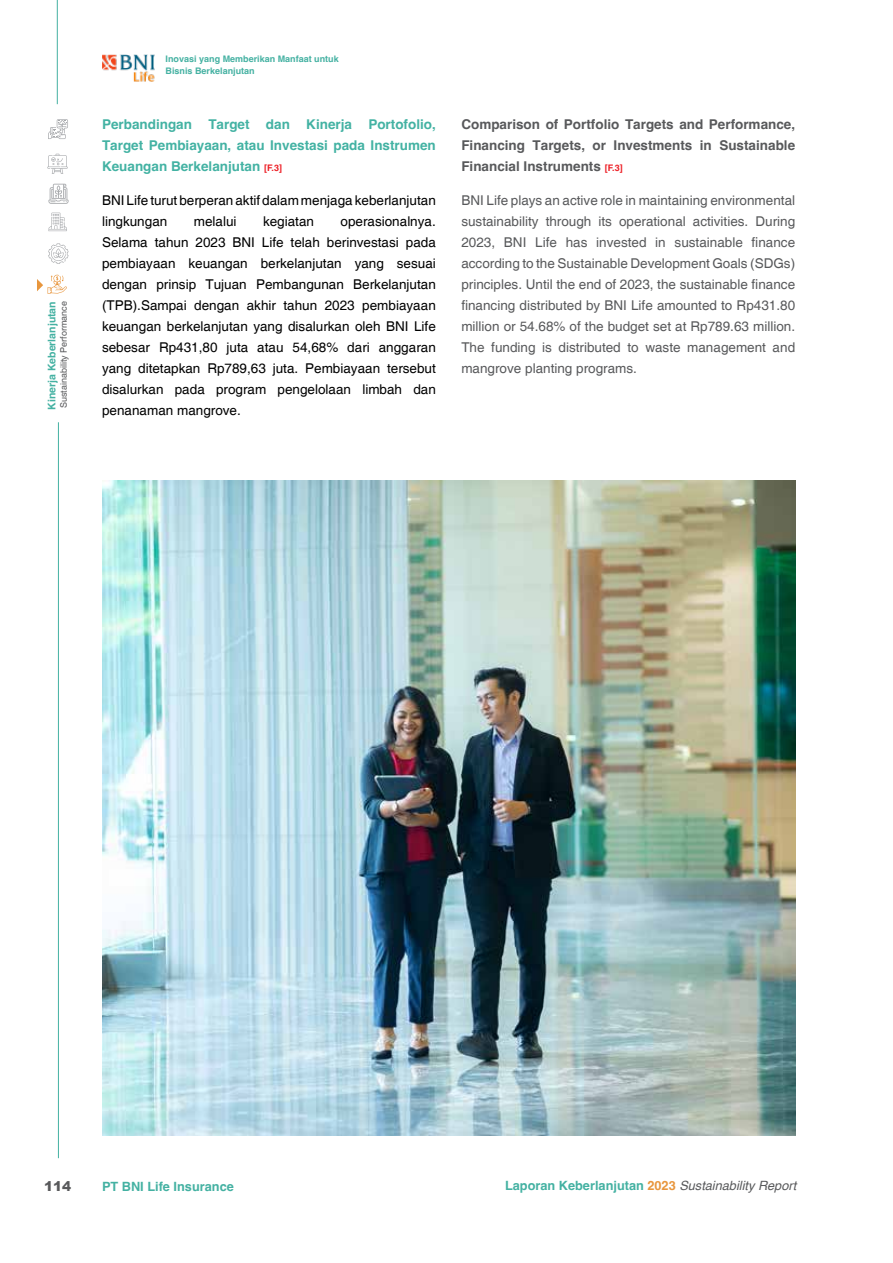
<style>
.page{position:relative;width:893px;height:1263px;background:#fff}
.page>*{position:absolute;margin:0;border:0;box-sizing:border-box;transform-origin:0 0}
.t1{font:13.5px/21px "Helvetica";color:#000}
.t2{font:13.5px/21px "Helvetica";color:#58595b;text-align:justify}
.t3{font:700 13.5px/21px "Helvetica";color:#58595b;text-align:justify}
.t4{font:700 13.5px/21px "Helvetica";color:#43b2a3;text-align:justify}
.t5{font:900 13.5px "Arial";color:#58595b}
.t6{font:700 12.75px "Helvetica";color:#44b1a2}
.t7{font:700 10.5px "Helvetica";color:#44b1a2}
.t8{font:700 9px/12px "Helvetica";color:#44b1a2}
.t9{font:9px "Helvetica";color:#58595b}
.s1{font-size:9px;color:#ed1d24}
.s2{color:#e8963d}
.s3{font-weight:400;font-style:italic;color:#58595b}
</style>
<div class="page">
<hr style="left:58px;top:422px;width:1px;height:736px;background:#44b1a2">
<hr style="left:57px;top:0;width:1px;height:104px;background:#44b1a2">
<img style="left:102px;top:54px;width:53px;height:28px">
<svg style="left:48px;top:119px;width:20px;height:20px"></svg>
<svg style="left:47px;top:154px;width:21px;height:20px"></svg>
<svg style="left:48px;top:184px;width:21px;height:20px"></svg>
<svg style="left:48px;top:213px;width:19px;height:19px"></svg>
<svg style="left:48px;top:243px;width:21px;height:21px"></svg>
<svg style="left:37px;top:275px;width:30px;height:19px"></svg>
<img style="left:102px;top:480px;width:693px;height:655px">
<p class="t7" style="left:45px;top:410px;width:110px;rotate:-90deg">Kinerja Keberlanjutan</p>
<p class="t9" style="left:58px;top:408px;width:109px;rotate:-90deg">Sustainability Performance</p>
<p class="t8" style="left:166px;top:54px;width:175px">Inovasi yang Memberikan Manfaat untuk<br>Bisnis Berkelanjutan</p>
<p class="t4" style="left:102px;top:115px;width:335px">Perbandingan Target dan Kinerja Portofolio, Target Pembiayaan, atau Investasi pada Instrumen Keuangan Berkelanjutan <span class="s1">[F.3]</span></p>
<p class="t1" style="left:102px;top:190px;width:335px">BNI Life turut berperan aktif dalam menjaga keberlanjutan lingkungan</p>
<p class="t1" style="left:102px;top:211px;width:335px;text-align:justify;text-indent:238px">operasionalnya.<br>Selama tahun 2023 BNI Life telah berinvestasi pada pembiayaan keuangan berkelanjutan yang sesuai dengan prinsip Tujuan Pembangunan Berkelanjutan (TPB).Sampai dengan akhir tahun 2023 pembiayaan keuangan berkelanjutan yang disalurkan oleh BNI Life sebesar Rp431,80 juta atau 54,68% dari anggaran yang ditetapkan Rp789,63 juta. Pembiayaan tersebut disalurkan pada program pengelolaan limbah dan penanaman mangrove.</p>
<p class="t1" style="left:194px;top:211px;width:44px">melalui</p>
<p class="t1" style="left:263px;top:211px;width:53px">kegiatan</p>
<p class="t3" style="left:461px;top:115px;width:335px">Comparison of Portfolio Targets and Performance, Financing Targets, or Investments in Sustainable Financial Instruments <span class="s1">[F.3]</span></p>
<p class="t2" style="left:461px;top:190px;width:335px">BNI Life plays an active role in maintaining environmental sustainability through its operational activities. During 2023, BNI Life has invested in sustainable finance according to the Sustainable Development Goals (SDGs) principles. Until the end of 2023, the sustainable finance financing distributed by BNI Life amounted to Rp431.80 million or 54.68% of the budget set at Rp789.63 million.<br>The funding is distributed to waste management and mangrove planting programs.</p>
<p class="t5" style="left:44px;top:1176px;width:29px">114</p>
<p class="t6" style="left:102px;top:1179px;width:133px">PT BNI Life Insurance</p>
<p class="t6" style="left:505px;top:1178px;width:293px">Laporan Keberlanjutan <span class="s2">2023</span> <span class="s3">Sustainability Report</span></p>
</div>
